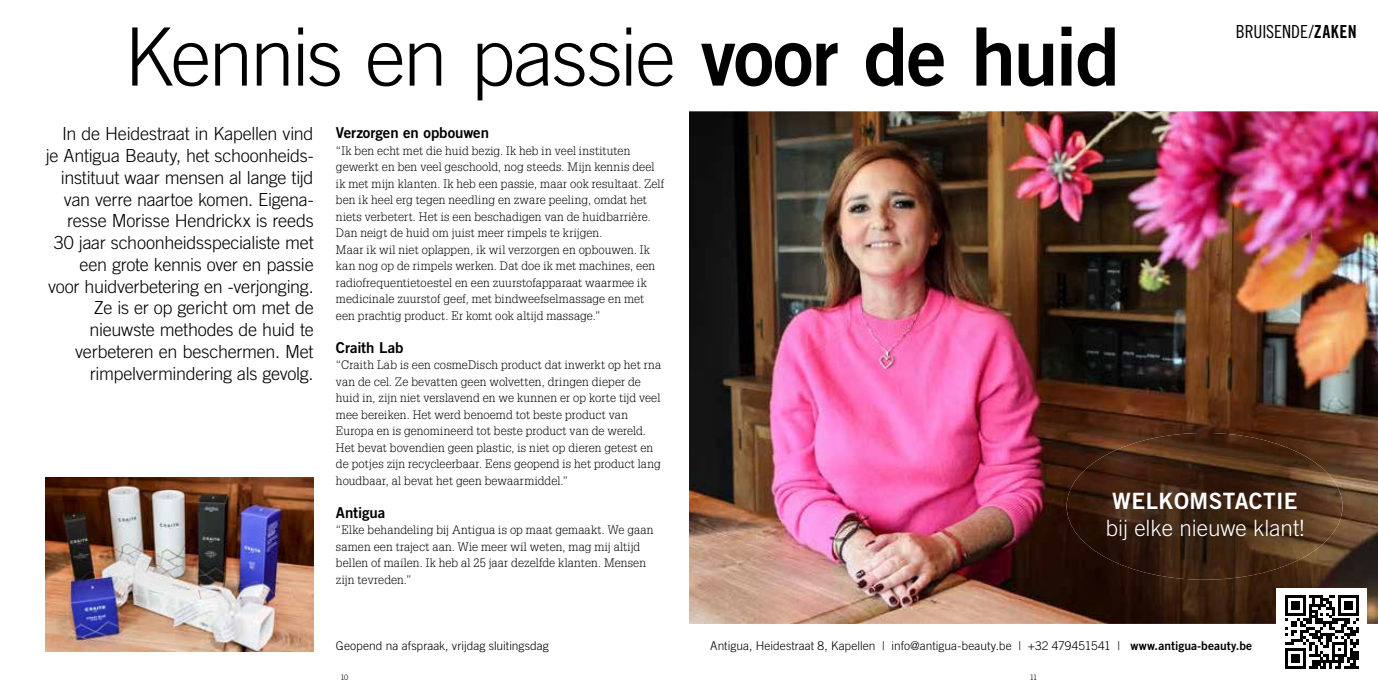
<style>
.page{position:relative;width:1378px;height:689px;background:#fff}
.page>*{position:absolute;margin:0;border:0;box-sizing:border-box;transform-origin:0 0}
.t1{font:300 80.55px "Trade Gothic LT Std";letter-spacing:-.03em;color:#000}
.t2{font:300 22.5px "Trade Gothic LT Std";color:#fff}
.t3{font:22.5px "Trade Gothic LT Std Bd 2";letter-spacing:.02em;color:#fff}
.t4{font:300 18px/21.8px "Trade Gothic LT Std";letter-spacing:-.015em;color:#000;text-align:right}
.t5{font:18px "Trade Gothic LT Std Cn 18";letter-spacing:-.005em;color:#000}
.t6{font:15px "Trade Gothic LT Std Bd 2";letter-spacing:-.005em;color:#000}
.t7{font:300 12px/16.5px "Glypha LT Std";letter-spacing:.01em;color:#000}
.t8{font:300 12px "Trade Gothic LT Std";letter-spacing:.005em;color:#000}
.t9{font:300 7.5px "Trade Gothic LT Std";color:#000}
.s1{font-family:"Trade Gothic LT Std Bd 2";font-weight:400}
.s2{font-family:"Trade Gothic LT Std Bd Cn 20"}
</style>
<div class="page">
<img style="left:46px;top:478px;width:268px;height:174px">
<img style="left:689px;top:111px;width:689px;height:513px">
<img style="left:1066px;top:433px;width:276px;height:147px">
<div style="left:1276px;top:588px;width:91px;height:91px;background:#fff"></div>
<svg style="left:1285px;top:595px;width:73px;height:73px"></svg>
<h1 class="t1" style="left:124px;top:9px;width:997px">Kennis en passie <span class="s1">voor de huid</span></h1>
<h3 class="t5" style="left:1236px;top:21px;width:122px">BRUISENDE/<span class="s2">ZAKEN</span></h3>
<p class="t4" style="left:46px;top:123px;width:269px">In de Heidestraat in Kapellen vind je Antigua Beauty, het schoonheids&shy;instituut waar mensen al lange tijd van verre naartoe komen. Eigena&shy;resse Morisse Hendrickx is reeds 30 jaar schoonheidsspecialiste met een grote kennis over en passie voor huidverbetering en -verjonging.<br>Ze is er op gericht om met de nieuwste methodes de huid te verbeteren en beschermen. Met rimpelvermindering als gevolg.</p>
<p class="t6" style="left:336px;top:123px;width:154px">Verzorgen en opbouwen</p>
<p class="t7" style="left:336px;top:142px;width:330px">“Ik ben echt met die huid bezig. Ik heb in veel instituten gewerkt en ben veel geschoold, nog steeds. Mijn kennis deel ik met mijn klanten. Ik heb een passie, maar ook resultaat. Zelf ben ik heel erg tegen needling en zware peeling, omdat het niets verbetert. Het is een beschadigen van de huidbarrière.<br>Dan neigt de huid om juist meer rimpels te krijgen.<br>Maar ik wil niet oplappen, ik wil verzorgen en opbouwen. Ik kan nog op de rimpels werken. Dat doe ik met machines, een radiofrequentietoestel en een zuurstofapparaat waarmee ik medicinale zuurstof geef, met bindweefselmassage en met een prachtig product. Er komt ook altijd massage.”</p>
<p class="t6" style="left:336px;top:338px;width:69px">Craith Lab</p>
<p class="t7" style="left:336px;top:357px;width:326px">“Craith Lab is een cosmeDisch product dat inwerkt op het rna van de cel. Ze bevatten geen wolvetten, dringen dieper de huid in, zijn niet verslavend en we kunnen er op korte tijd veel mee bereiken. Het werd benoemd tot beste product van Europa en is genomineerd tot beste product van de wereld.<br>Het bevat bovendien geen plastic, is niet op dieren getest en de potjes zijn recycleerbaar. Eens geopend is het product lang houdbaar, al bevat het geen bewaarmiddel.”</p>
<p class="t6" style="left:336px;top:503px;width:51px">Antigua</p>
<p class="t7" style="left:336px;top:522px;width:319px">“Elke behandeling bij Antigua is op maat gemaakt. We gaan samen een traject aan. Wie meer wil weten, mag mij altijd bellen of mailen. Ik heb al 25 jaar dezelfde klanten. Mensen zijn tevreden.”</p>
<p class="t8" style="left:336px;top:638px;width:214px">Geopend na afspraak, vrijdag sluitingsdag</p>
<h2 class="t3" style="left:1112px;top:486px;width:187px">WELKOMSTACTIE</h2>
<h2 class="t2" style="left:1105px;top:514px;width:200px">bij elke nieuwe klant!</h2>
<p class="t8" style="left:710px;top:638px;width:543px">Antigua, Heidestraat 8, Kapellen | info@antigua-beauty.be | +32 479451541 | <span class="s1">www.antigua-beauty.be</span></p>
<p class="t9" style="left:341px;top:672px;width:9px">10</p>
<p class="t9" style="left:1029px;top:672px;width:9px">11</p>
</div>
